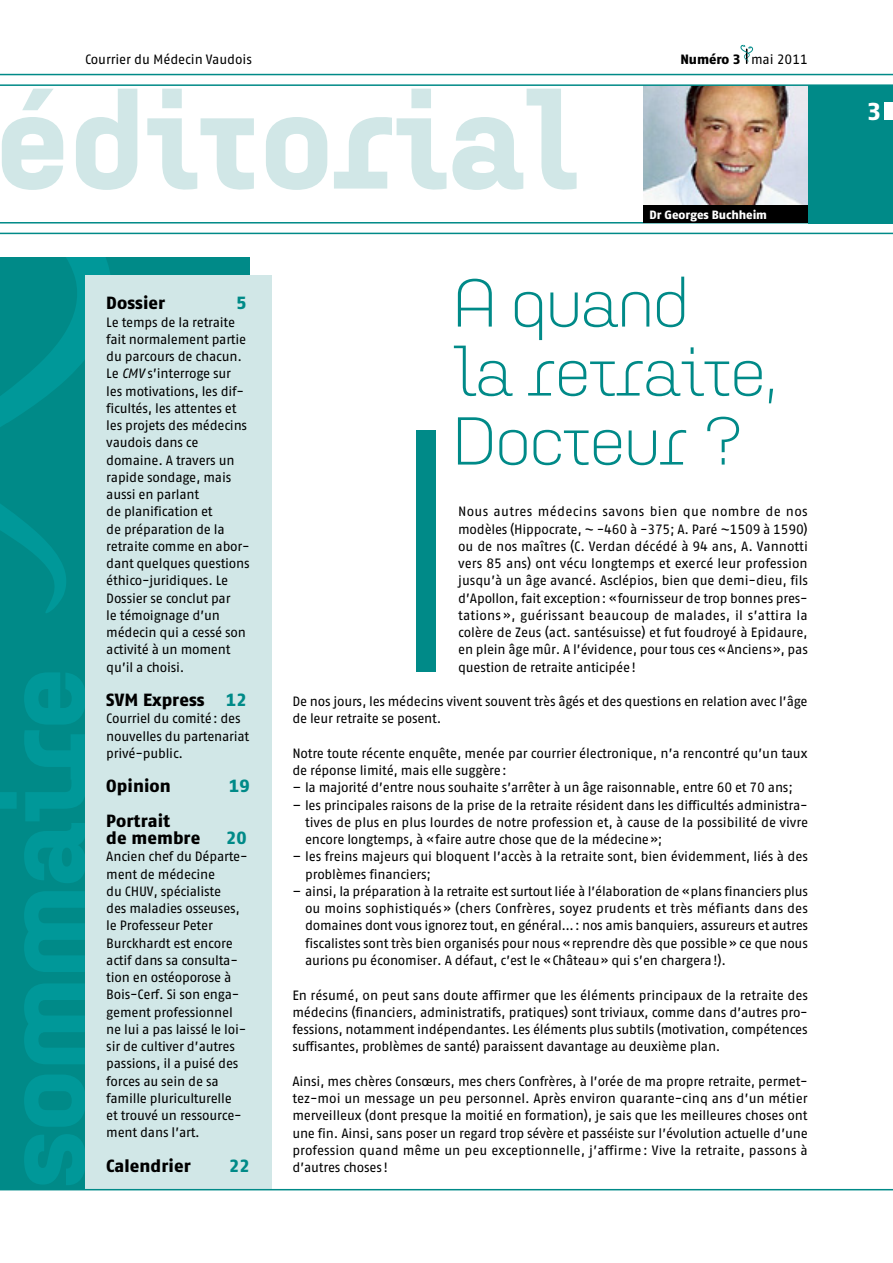
<style>
.page{position:relative;width:893px;height:1263px;background:#fff}
.page>*{position:absolute;margin:0;border:0;box-sizing:border-box;transform-origin:0 0}
.t1{font:700 135px "Idealista";letter-spacing:.005em;color:#d1e7e7}
.t2{font:300 67.5px/69px "Idealista";letter-spacing:-.025em;color:#008a88}
.t3{font:24.3px "Fago No Exb Tf";color:#fff}
.t4{font:17.7px/17.2px "Fago No Exb Tf";letter-spacing:.005em;color:#000}
.t5{font:17.7px "Fago No Exb Tf";color:#008a88}
.t6{font:13.5px/17.2px "Fago No Regular Tf";letter-spacing:-.015em;color:#000}
.t7{font:13.5px "Fago No Exb Tf";letter-spacing:-.005em;color:#000}
.t8{font:12px "Fago No Exb Tf";letter-spacing:-.005em;color:#fff}
.s1{font-family:"Fago No Regular Tf"}
.s2{font-style:italic}
.s3{color:#008a88}
</style>
<div class="page">
<div style="left:0;top:258px;width:250px;height:931px;background:#008a88"></div>
<svg style="left:1px;top:258px;width:109px;height:355px"></svg>
<div style="left:85px;top:275px;width:186px;height:914px;background:#d1e7e7"></div>
<hr style="left:0;top:1189px;width:893px;height:1px;background:#008a88">
<div style="left:417px;top:430px;width:19px;height:242px;background:#008a88"></div>
<div style="left:808px;top:85px;width:85px;height:138px;background:#008a88"></div>
<img style="left:643px;top:86px;width:165px;height:120px">
<hr style="left:0;top:222px;width:893px;height:1px;background:#008a88">
<hr style="left:0;top:233px;width:893px;height:1px;background:#008a88">
<div style="left:643px;top:206px;width:165px;height:17px;background:#000"></div>
<div style="left:884px;top:103px;width:9px;height:17px;background:#fff"></div>
<hr style="left:0;top:74px;width:893px;height:1px;background:#008a88">
<hr style="left:0;top:84px;width:893px;height:2px;background:#008a88">
<svg style="left:740px;top:45px;width:13px;height:19px"></svg>
<img style="left:0;top:0;width:1px;height:1263px">
<p class="t6" style="left:85px;top:50px;width:168px">Courrier du Médecin Vaudois</p>
<p class="t7" style="left:680px;top:51px;width:129px">Numéro 3 <span class="s1">mai 2011</span></p>
<h1 class="t1" style="left:-4px;top:41px;width:584px">éditorial</h1>
<p class="t8" style="left:649px;top:208px;width:119px">Dr Georges Buchheim</p>
<h3 class="t4" style="left:106px;top:294px;width:61px">Dossier</h3>
<h3 class="t5" style="left:236px;top:293px;width:12px">5</h3>
<p class="t6" style="left:106px;top:313px;width:145px">Le temps de la retraite fait normalement partie du parcours de chacun.<br>Le <span class="s2">CMV</span> s’interroge sur les motivations, les dif&shy;ficultés, les attentes et les projets des médecins vaudois dans ce domaine. A travers un rapide sondage, mais aussi en parlant<br>de planification et<br>de préparation de la retraite comme en abor&shy;dant quelques questions éthico-juridiques. Le<br>Dossier se conclut par<br>le témoignage d’un médecin qui a cessé son activité à un moment qu’il a choisi.</p>
<h3 class="t4" style="left:106px;top:691px;width:142px">SVM Express <span class="s3">12</span></h3>
<p class="t6" style="left:106px;top:710px;width:145px">Courriel du comité: des nouvelles du partenariat privé-public.</p>
<h3 class="t4" style="left:106px;top:777px;width:66px">Opinion</h3>
<h3 class="t5" style="left:229px;top:776px;width:22px">19</h3>
<h3 class="t4" style="left:106px;top:812px;width:95px">Portrait<br>de membre</h3>
<h3 class="t5" style="left:226px;top:827px;width:22px">20</h3>
<p class="t6" style="left:106px;top:848px;width:143px">Ancien chef du Départe&shy;ment de médecine<br>du CHUV, spécialiste<br>des maladies osseuses, le Professeur Peter<br>Burckhardt est encore actif dans sa consulta&shy;tion en ostéoporose à<br>Bois-Cerf. Si son enga&shy;gement professionnel ne lui a pas laissé le loi&shy;sir de cultiver d’autres passions, il a puisé des forces au sein de sa famille pluriculturelle<br>et trouvé un ressource&shy;ment dans l’art.</p>
<h3 class="t4" style="left:106px;top:1157px;width:86px">Calendrier</h3>
<h3 class="t5" style="left:229px;top:1155px;width:22px">22</h3>
<h2 class="t2" style="left:453px;top:263px;width:326px">A quand<br>la retraite,<br>Docteur ?</h2>
<p class="t6" style="left:458px;top:503px;width:351px;text-align:justify">Nous autres médecins savons bien que nombre de nos modèles (Hippocrate, ~ -460 à -375; A. Paré ~1509 à 1590) ou de nos maîtres (C. Verdan décédé à 94 ans, A. Vannotti vers 85 ans) ont vécu longtemps et exercé leur profession jusqu’à un âge avancé. Asclépios, bien que demi-dieu, fils d’Apollon, fait exception: «fournisseur de trop bonnes pres&shy;tations », guérissant beaucoup de malades, il s’attira la colère de Zeus (act. santésuisse) et fut foudroyé à Epidaure, en plein âge mûr. A l’évidence, pour tous ces «Anciens», pas question de retraite anticipée!</p>
<p class="t6" style="left:292px;top:693px;width:517px">De nos jours, les médecins vivent souvent très âgés et des questions en relation avec l’âge de leur retraite se posent.</p>
<p class="t6" style="left:292px;top:744px;width:517px">Notre toute récente enquête, menée par courrier électronique, n’a rencontré qu’un taux de réponse limité, mais elle suggère:</p>
<p class="t6" style="left:292px;top:779px;width:502px">– la majorité d’entre nous souhaite s’arrêter à un âge raisonnable, entre 60 et 70 ans;</p>
<p class="t6" style="left:305px;top:796px;width:505px;text-align:justify;text-indent:-13px">– les principales raisons de la prise de la retraite résident dans les difficultés administra&shy;tives de plus en plus lourdes de notre profession et, à cause de la possibilité de vivre encore longtemps, à «faire autre chose que de la médecine»;</p>
<p class="t6" style="left:305px;top:848px;width:504px;text-indent:-13px">– les freins majeurs qui bloquent l’accès à la retraite sont, bien évidemment, liés à des problèmes financiers;</p>
<p class="t6" style="left:305px;top:882px;width:504px;text-align:justify;text-indent:-13px">– ainsi, la préparation à la retraite est surtout liée à l’élaboration de «plans financiers plus ou moins sophistiqués» (chers Confrères, soyez prudents et très méfiants dans des domaines dont vous ignorez tout, en général…: nos amis banquiers, assureurs et autres fiscalistes sont très bien organisés pour nous «reprendre dès que possible» ce que nous aurions pu économiser. A défaut, c’est le «Château» qui s’en chargera!).</p>
<p class="t6" style="left:292px;top:986px;width:517px;text-align:justify">En résumé, on peut sans doute affirmer que les éléments principaux de la retraite des médecins (financiers, administratifs, pratiques) sont triviaux, comme dans d’autres pro&shy;fessions, notamment indépendantes. Les éléments plus subtils (motivation, compétences suffisantes, problèmes de santé) paraissent davantage au deuxième plan.</p>
<p class="t6" style="left:292px;top:1072px;width:517px;text-align:justify">Ainsi, mes chères Consœurs, mes chers Confrères, à l’orée de ma propre retraite, permet&shy;tez-moi un message un peu personnel. Après environ quarante-cinq ans d’un métier merveilleux (dont presque la moitié en formation), je sais que les meilleures choses ont une fin. Ainsi, sans poser un regard trop sévère et passéiste sur l’évolution actuelle d’une profession quand même un peu exceptionnelle, j’affirme : Vive la retraite, passons à d’autres choses!</p>
<h3 class="t3" style="left:867px;top:97px;width:16px">3</h3>
</div>
